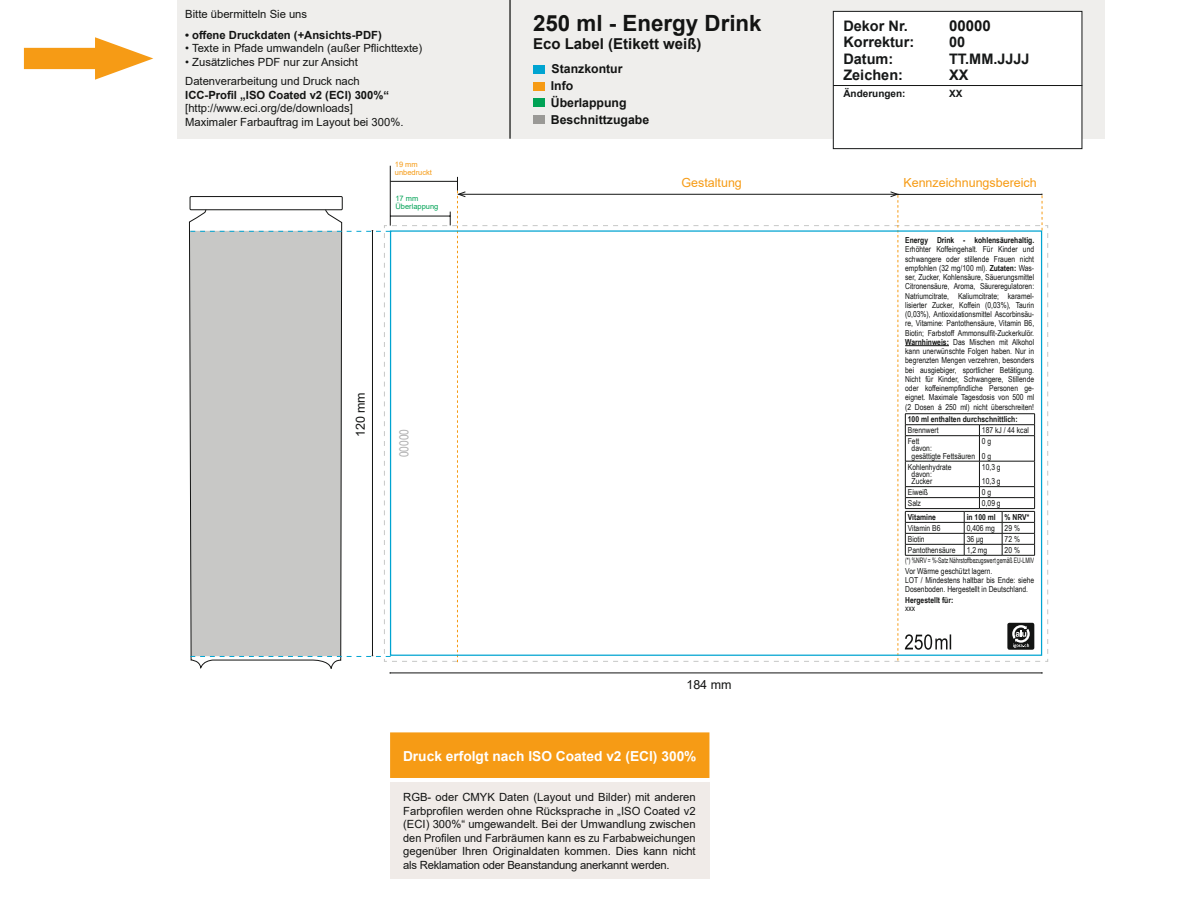
<style>
.page{position:relative;width:1184px;height:904px;background:#fff}
.page>*{position:absolute;margin:0;border:0;box-sizing:border-box;transform-origin:0 0}
.t1{font:700 22.38px "Arial";color:#131413}
.t2{font:700 15px "Arial";color:#131413}
.t3{font:700 14.5px/16.6px "Arial";color:#161818}
.t4{font:700 13.75px "Arial";color:#fff}
.t5{font:12.5px "Arial";color:#f69b15}
.t6{font:12.5px "Arial";color:#131413}
.t7{font:12.5px "Arial Narrow";color:#afafb0}
.t8{font:700 12.25px/17.6px "Arial";color:#131413}
.t9{font:11.25px/13.5px "Arial";color:#131413}
.t10{font:700 11.25px "Arial";color:#131413}
.t11{font:700 10px "Arial";color:#161818}
.t12{font:8.25px/9.2px "Arial Narrow";color:#131413}
.t13{font:700 8.25px "Arial Narrow";color:#131413}
.t14{font:7.5px "Arial Narrow";color:#131413;scale:.82 1}
.t15{font:7.5px/8.1px "Arial";color:#00a255}
.t16{font:7.5px/8.1px "Arial";color:#f69b15}
.s1{font-weight:700}
</style>
<div class="page">
<div style="left:177px;top:0;width:927px;height:139px;background:#efeeec"></div>
<div style="left:533px;top:81px;width:12px;height:9px;background:#f69b15"></div>
<div style="left:533px;top:65px;width:12px;height:9px;background:#00a4d1"></div>
<div style="left:533px;top:98px;width:12px;height:9px;background:#00a255"></div>
<div style="left:533px;top:115px;width:12px;height:9px;background:#9a9996"></div>
<hr style="left:390px;top:672px;width:652px;height:1px;background:#131413">
<hr style="left:509px;top:0;width:1px;height:139px;background:#131413">
<svg style="left:189px;top:196px;width:147px;height:473px"></svg>
<div style="left:24px;top:48px;width:93px;height:21px;background:#f69b15"></div>
<svg style="left:95px;top:37px;width:58px;height:43px"></svg>
<div style="left:390px;top:782px;width:319px;height:96px;background:#f0ebe8"></div>
<div style="left:391px;top:733px;width:317px;height:43px;background:#f69b15"></div>
<div style="left:390px;top:732px;width:319px;height:46px;border:2px solid #f69b15"></div>
<hr style="left:390px;top:166px;width:1px;height:60px;background:#131413">
<div style="left:833px;top:11px;width:249px;height:138px;background:#fff;border:1px solid #161818"></div>
<hr style="left:833px;top:85px;width:249px;height:1px;background:#131413">
<svg style="left:190px;top:177px;width:858px;height:485px"></svg>
<h3 class="t9" style="left:185px;top:7px;width:123px">Bitte übermitteln Sie uns</h3>
<h3 class="t10" style="left:185px;top:27px;width:198px">• offene Druckdaten (+Ansichts-PDF)</h3>
<h3 class="t9" style="left:185px;top:42px;width:238px">• Texte in Pfade umwandeln (außer Pflichttexte)</h3>
<h3 class="t9" style="left:185px;top:53px;width:176px;line-height:18.8px">• Zusätzliches PDF nur zur Ansicht<br>Datenverarbeitung und Druck nach</h3>
<h3 class="t10" style="left:185px;top:87px;width:205px">ICC-Profil „ISO Coated v2 (ECI) 300%“</h3>
<h3 class="t9" style="left:185px;top:101px;width:220px">[http://www.eci.org/de/downloads]<br>Maximaler Farbauftrag im Layout bei 300%.</h3>
<p class="t16" style="left:395px;top:160px;width:39px">19 mm unbedruckt</p>
<p class="t15" style="left:395px;top:194px;width:44px">17 mm<br>Überlappung</p>
<h3 class="t6" style="left:352px;top:437px;width:47px;rotate:-90deg">120 mm</h3>
<h3 class="t7" style="left:395px;top:457px;width:30px;rotate:-90deg">00000</h3>
<h1 class="t1" style="left:533px;top:7px;width:230px">250 ml - Energy Drink</h1>
<h2 class="t2" style="left:533px;top:33px;width:170px">Eco Label (Etikett weiß)</h2>
<h3 class="t8" style="left:551px;top:60px;width:73px">Stanzkontur<br>Info</h3>
<h3 class="t8" style="left:551px;top:94px;width:100px;line-height:16.9px">Überlappung<br>Beschnittzugabe</h3>
<h3 class="t3" style="left:843px;top:17px;width:72px">Dekor Nr.<br>Korrektur:</h3>
<h2 class="t2" style="left:949px;top:15px;width:43px">00000</h2>
<h3 class="t3" style="left:949px;top:34px;width:18px">00</h3>
<h3 class="t3" style="left:843px;top:50px;width:51px">Datum:</h3>
<h3 class="t3" style="left:949px;top:50px;width:82px">TT.MM.JJJJ</h3>
<h3 class="t3" style="left:843px;top:67px;width:61px">Zeichen:</h3>
<h3 class="t3" style="left:949px;top:67px;width:21px">XX</h3>
<p class="t11" style="left:843px;top:87px;width:64px">Änderungen:</p>
<p class="t11" style="left:949px;top:87px;width:15px">XX</p>
<h3 class="t5" style="left:681px;top:174px;width:62px">Gestaltung</h3>
<h3 class="t5" style="left:903px;top:174px;width:135px">Kennzeichnungsbereich</h3>
<p class="t13" style="left:905px;top:234px;width:130px">Energy Drink - kohlensäurehaltig.</p>
<p class="t12" style="left:905px;top:244px;width:130px;text-align:justify">Erhöhter Koffeingehalt. Für Kinder und schwangere oder stillende Frauen nicht empfohlen (32 mg/100 ml). <span class="s1">Zutaten:</span> Was&shy;ser, Zucker, Kohlensäure, Säuerungsmittel Citronensäure, Aroma, Säureregulatoren:<br>Natriumcitrate, Kaliumcitrate; karamel&shy;lisierter Zucker, Koffein (0,03%), Taurin (0,03%), Antioxidationsmittel Ascorbinsäu&shy;re, Vitamine: Pantothensäure, Vitamin B6, Biotin; Farbstoff Ammonsulfit-Zuckerkulör.<br><span class="s1">Warnhinweis:</span> Das Mischen mit Alkohol kann unerwünschte Folgen haben. Nur in begrenzten Mengen verzehren, besonders bei ausgiebiger, sportlicher Betätigung.<br>Nicht für Kinder, Schwangere, Stillende oder koffeinempfindliche Personen ge&shy;eignet. Maximale Tagesdosis von 500 ml (2 Dosen á 250 ml) nicht überschreiten!</p>
<p class="t13" style="left:907px;top:413px;width:111px">100 ml enthalten durchschnittlich:</p>
<p class="t12" style="left:907px;top:425px;width:32px">Brennwert</p>
<p class="t12" style="left:981px;top:425px;width:49px">187 kJ / 44 kcal</p>
<p class="t12" style="left:911px;top:437px;width:65px;line-height:7.2px;text-indent:-4px">Fett<br>davon:<br>gesättigte Fettsäuren</p>
<p class="t12" style="left:981px;top:433px;width:11px;line-height:14.5px">0g<br>0 g</p>
<p class="t12" style="left:911px;top:463px;width:41px;line-height:7.2px;text-indent:-4px">Kohlenhydrate davon:<br>Zucker</p>
<p class="t12" style="left:981px;top:459px;width:20px;line-height:14.5px">10,3 g<br>10,3 g</p>
<p class="t12" style="left:907px;top:487px;width:22px">Eiweiß</p>
<p class="t12" style="left:981px;top:487px;width:11px">0 g</p>
<p class="t12" style="left:907px;top:498px;width:15px">Salz</p>
<p class="t12" style="left:981px;top:498px;width:20px">0,09 g</p>
<p class="t13" style="left:907px;top:510px;width:30px">Vitamine</p>
<p class="t13" style="left:966px;top:510px;width:64px">in 100 ml % NRV*</p>
<p class="t12" style="left:907px;top:523px;width:34px">Vitamin B6</p>
<p class="t12" style="left:966px;top:523px;width:55px">0,406 mg 29 %</p>
<p class="t12" style="left:907px;top:534px;width:18px">Biotin</p>
<p class="t12" style="left:966px;top:534px;width:18px">36 μg</p>
<p class="t12" style="left:1004px;top:534px;width:17px">72 %</p>
<p class="t12" style="left:907px;top:545px;width:49px">Pantothensäure</p>
<p class="t12" style="left:966px;top:545px;width:22px">1,2 mg</p>
<p class="t12" style="left:1004px;top:545px;width:17px">20 %</p>
<p class="t14" style="left:905px;top:555px;width:159px">(*) %NRV = %-Satz Nährstoffbezugswert gemäß EU-LMIV</p>
<p class="t12" style="left:905px;top:566px;width:131px">Vor Wärme geschützt lagern.<br>LOT / Mindestens haltbar bis Ende: siehe<br>Dosenboden. Hergestellt in Deutschland.</p>
<h3 class="t6" style="left:686px;top:676px;width:47px">184 mm</h3>
<p class="t13" style="left:905px;top:593px;width:50px">Hergestellt für:</p>
<p class="t12" style="left:905px;top:603px;width:12px">xxx</p>
<h3 class="t4" style="left:403px;top:747px;width:295px">Druck erfolgt nach ISO Coated v2 (ECI) 300%</h3>
<p class="t9" style="left:403px;top:790px;width:294px;text-align:justify">RGB- oder CMYK Daten (Layout und Bilder) mit anderen Farbprofilen werden ohne Rücksprache in „ISO Coated v2 (ECI) 300%“ umgewandelt. Bei der Umwandlung zwischen den Profilen und Farbräumen kann es zu Farbabweichungen gegenüber Ihren Originaldaten kommen. Dies kann nicht als Reklamation oder Beanstandung anerkannt werden.</p>
</div>
